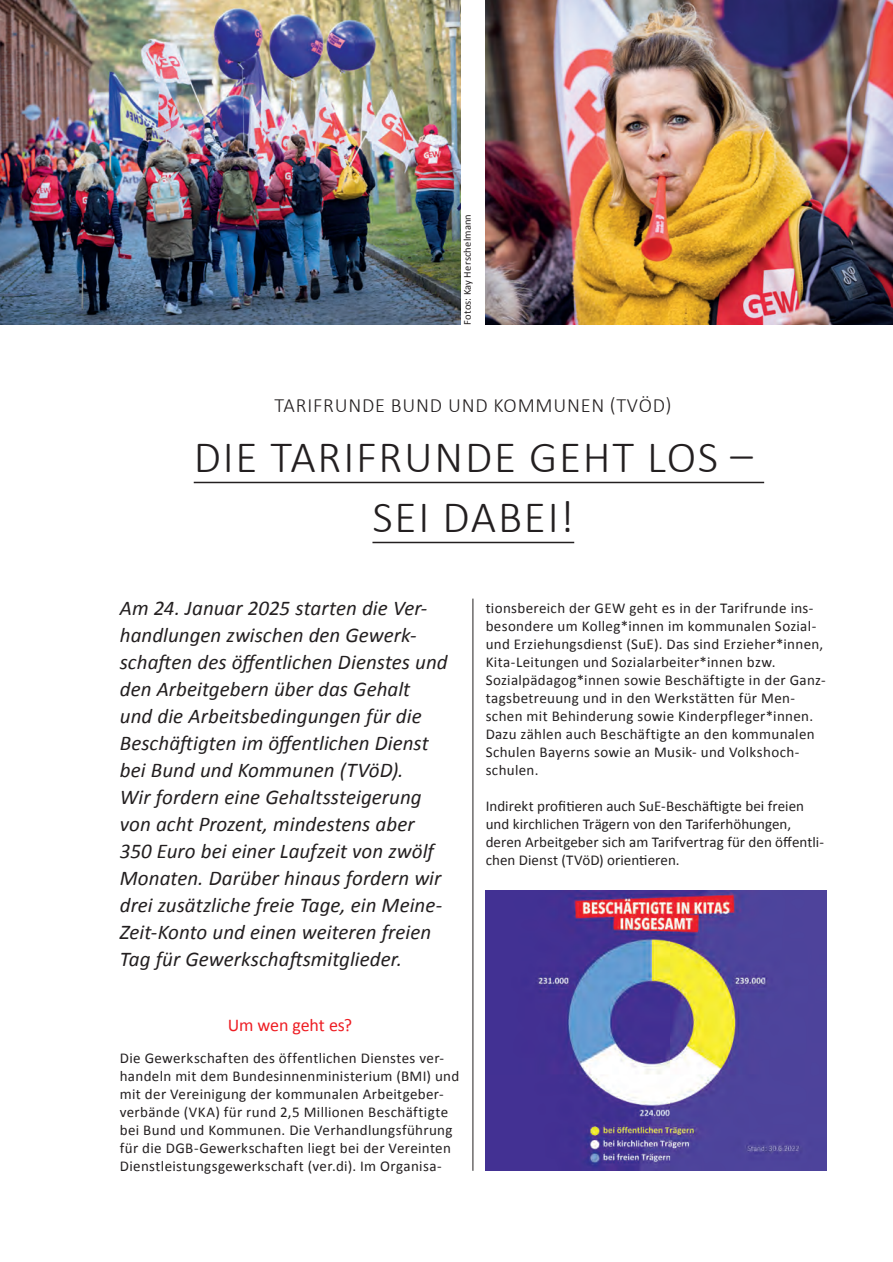
<style>
.page{position:relative;width:893px;height:1262px;background:#fff}
.page>*{position:absolute;margin:0;border:0;box-sizing:border-box;transform-origin:0 0}
._02_Head_gross_2022{font:300 45px/60px "Calibri";letter-spacing:.04em;color:#231f20;text-align:center}
._01_Einleitung_2022{font:italic 21px/27px "Calibri";color:#231f20}
._00_Dachzeile{font:300 20.25px "Calibri";letter-spacing:.04em;color:#231f20}
._04_Zwischentitel_20{font:18px "Calibri";letter-spacing:-.01em;color:#ee1d23}
._03_Fließtext_2022{font:15px/18px "Calibri";letter-spacing:.02em;color:#231f20}
._08_Fotocredit{font:10.5px "Calibri";letter-spacing:.015em;color:#231f20}
</style>
<div class="page">
<hr style="left:472px;top:599px;width:1px;height:572px;background:#231f20">
<img style="left:485px;top:890px;width:341px;height:281px">
<img style="left:485px;top:0;width:408px;height:325px">
<img style="left:0;top:0;width:460px;height:325px">
<hr style="left:194px;top:482px;width:570px;height:1px;background:#231f20">
<hr style="left:372px;top:542px;width:202px;height:1px;background:#231f20">
<p class="_08_Fotocredit" style="left:461px;top:325px;width:112px;rotate:-90deg">Fotos: Kay Herschelmann</p>
<p class="_00_Dachzeile" style="left:274px;top:393px;width:398px">TARIFRUNDE BUND UND KOMMUNEN (TVÖD)</p>
<p class="_02_Head_gross_2022" style="left:194px;top:425px;width:560px">DIE TARIFRUNDE GEHT LOS –<br>SEI DABEI!</p>
<p class="_01_Einleitung_2022" style="left:120px;top:594px;width:329px">Am 24. Januar 2025 starten die Ver&shy;handlungen zwischen den Gewerk&shy;schaften des öffentlichen Dienstes und den Arbeitgebern über das Gehalt und die Arbeitsbedingungen für die Beschäftigten im öffentlichen Dienst bei Bund und Kommunen (TVöD).<br>Wir fordern eine Gehaltssteigerung von acht Prozent, mindestens aber 350 Euro bei einer Laufzeit von zwölf Monaten. Darüber hinaus fordern wir drei zusätzliche freie Tage, ein Meine-Zeit-Konto und einen weiteren freien Tag für Gewerkschaftsmitglieder.</p>
<p class="_04_Zwischentitel_20" style="left:228px;top:1013px;width:126px">Um wen geht es?</p>
<p class="_03_Fließtext_2022" style="left:120px;top:1049px;width:341px">Die Gewerkschaften des öffentlichen Dienstes ver&shy;handeln mit dem Bundesinnenministerium (BMI) und mit der Vereinigung der kommunalen Arbeitgeber&shy;verbände (VKA) für rund 2,5 Millionen Beschäftigte bei Bund und Kommunen. Die Verhandlungsführung für die DGB-Gewerkschaften liegt bei der Vereinten Dienstleistungsgewerkschaft (ver.di). Im Organisa-</p>
<p class="_03_Fließtext_2022" style="left:485px;top:599px;width:342px">tionsbereich der GEW geht es in der Tarifrunde ins&shy;besondere um Kolleg*innen im kommunalen Sozial&shy;und Erziehungsdienst (SuE). Das sind Erzieher*innen, Kita-Leitungen und Sozialarbeiter*innen bzw.<br>Sozialpädagog*innen sowie Beschäftigte in der Ganz&shy;tagsbetreuung und in den Werkstätten für Men&shy;schen mit Behinderung sowie Kinderpfleger*innen.<br>Dazu zählen auch Beschäftigte an den kommunalen Schulen Bayerns sowie an Musik- und Volkshoch&shy;schulen.</p>
<p class="_03_Fließtext_2022" style="left:485px;top:797px;width:340px">Indirekt profitieren auch SuE-Beschäftigte bei freien und kirchlichen Trägern von den Tariferhöhungen, deren Arbeitgeber sich am Tarifvertrag für den öffentli&shy;chen Dienst (TVöD) orientieren.</p>
</div>
